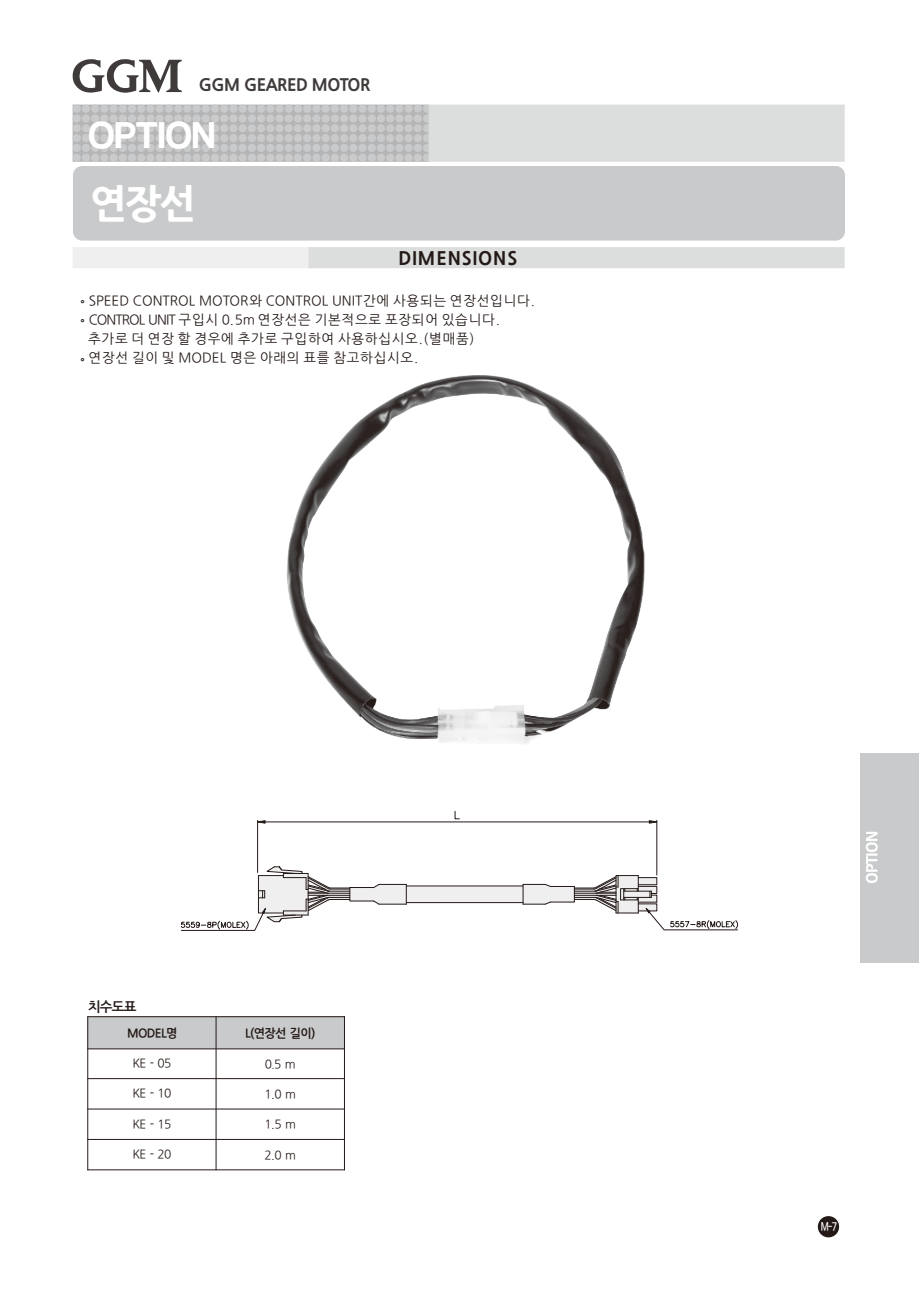
<style>
.page{position:relative;width:919px;height:1289px;background:#fff}
.page>*{position:absolute;margin:0;border:0;box-sizing:border-box;transform-origin:0 0}
.t1{font:39px "Coolvetica Rg";letter-spacing:.01em;color:#fff}
.t2{font:800 39px "Nanum Gothic";color:#fff}
.t3{font:800 18px "Nanum Gothic";letter-spacing:.055em;color:#231916}
.t4{font:800 16.5px "Nanum Gothic";letter-spacing:-.03em;color:#3f3b3a}
.t5{font:13.5px/19.2px "Nanum Gothic";letter-spacing:.055em;color:#231916}
.t6{font:13.5px "Nanum Gothic";color:#231916}
.t7{font:700 13.5px "Nanum Gothic";color:#231916}
.t8{font:12px "Nanum Gothic";letter-spacing:-.055em;color:#231916}
.t9{font:700 12px "Nanum Gothic";letter-spacing:-.055em;color:#231916}
.t10{font:12px "Se N CB";color:#fff;scale:.92 1}
.s1{font-size:10.5px}
</style>
<div class="page">
<div style="left:73px;top:166px;width:772px;height:74px;background:#c9cacb"></div>
<hr style="left:656px;top:820px;width:1px;height:55px;background:#231916">
<hr style="left:257px;top:820px;width:1px;height:52px;background:#231916">
<hr style="left:265px;top:821px;width:384px;height:1px;background:#231916">
<svg style="left:649px;top:820px;width:9px;height:3px"></svg>
<svg style="left:257px;top:820px;width:8px;height:3px"></svg>
<svg style="left:454px;top:811px;width:6px;height:8px"></svg>
<svg style="left:181px;top:865px;width:557px;height:65px"></svg>
<img style="left:286px;top:375px;width:359px;height:369px">
<svg style="left:73px;top:105px;width:771px;height:57px;background:#cfd0d0"></svg>
<svg style="left:73px;top:247px;width:771px;height:21px"></svg>
<div style="left:88px;top:1016px;width:128px;height:32px;background:#c9cacb"></div>
<div style="left:216px;top:1016px;width:128px;height:32px;background:#c9cacb"></div>
<hr style="left:87px;top:1016px;width:1px;height:154px;background:#231916">
<hr style="left:216px;top:1016px;width:1px;height:154px;background:#231916">
<hr style="left:344px;top:1016px;width:1px;height:154px;background:#231916">
<hr style="left:87px;top:1169px;width:258px;height:1px;background:#231916">
<hr style="left:87px;top:1138px;width:258px;height:1px;background:#231916">
<hr style="left:87px;top:1108px;width:258px;height:1px;background:#231916">
<hr style="left:87px;top:1078px;width:258px;height:1px;background:#231916">
<hr style="left:87px;top:1048px;width:258px;height:1px;background:#231916">
<hr style="left:87px;top:1016px;width:258px;height:1px;background:#231916">
<div style="left:817px;top:1215px;width:22px;height:22px;background:#231916;border-radius:50%"></div>
<div style="left:860px;top:753px;width:58px;height:209px;background:#c9cacb"></div>
<svg style="left:866px;top:831px;width:11px;height:52px"></svg>
<svg style="left:72px;top:59px;width:110px;height:34px"></svg>
<p class="t4" style="left:199px;top:76px;width:173px">GGM GEARED MOTOR</p>
<h1 class="t1" style="left:88px;top:118px;width:128px">OPTION</h1>
<h1 class="t2" style="left:90px;top:185px;width:107px">연장선</h1>
<h2 class="t3" style="left:398px;top:249px;width:120px">DIMENSIONS</h2>
<p class="t6" style="left:89px;top:294px;width:447px">SPEED CONTROL MOTOR와 CONTROL UNIT간에 사용되는 연장선입니다.</p>
<p class="t7" style="left:81px;top:299px;width:6px">˚</p>
<p class="t5" style="left:89px;top:310px;width:412px">CONTROL UNIT 구입시 0.5m 연장선은 기본적으로 포장되어 있습니다.</p>
<p class="t7" style="left:81px;top:318px;width:6px">˚</p>
<p class="t5" style="left:88px;top:329px;width:388px">추가로 더 연장 할 경우에 추가로 구입하여 사용하십시오.(별매품) 연장선 길이 및 MODEL 명은 아래의 표를 참고하십시오.</p>
<p class="t7" style="left:80px;top:357px;width:6px">˚</p>
<p class="t7" style="left:88px;top:999px;width:50px">치수도표</p>
<p class="t9" style="left:127px;top:1027px;width:52px">MODEL명</p>
<p class="t9" style="left:245px;top:1027px;width:72px">L(연장선 길이)</p>
<p class="t8" style="left:132px;top:1057px;width:40px">KE - 05</p>
<p class="t8" style="left:265px;top:1058px;width:33px">0<span class="s1">.</span>5 m</p>
<p class="t8" style="left:132px;top:1087px;width:40px">KE - 10</p>
<p class="t8" style="left:264px;top:1088px;width:33px">1.0 m</p>
<p class="t8" style="left:132px;top:1118px;width:40px">KE - 15</p>
<p class="t8" style="left:264px;top:1118px;width:33px">1.5 m</p>
<p class="t8" style="left:132px;top:1148px;width:40px">KE - 20</p>
<p class="t8" style="left:264px;top:1149px;width:33px">2.0 m</p>
<p class="t10" style="left:820px;top:1221px;width:19px">M-7</p>
</div>
